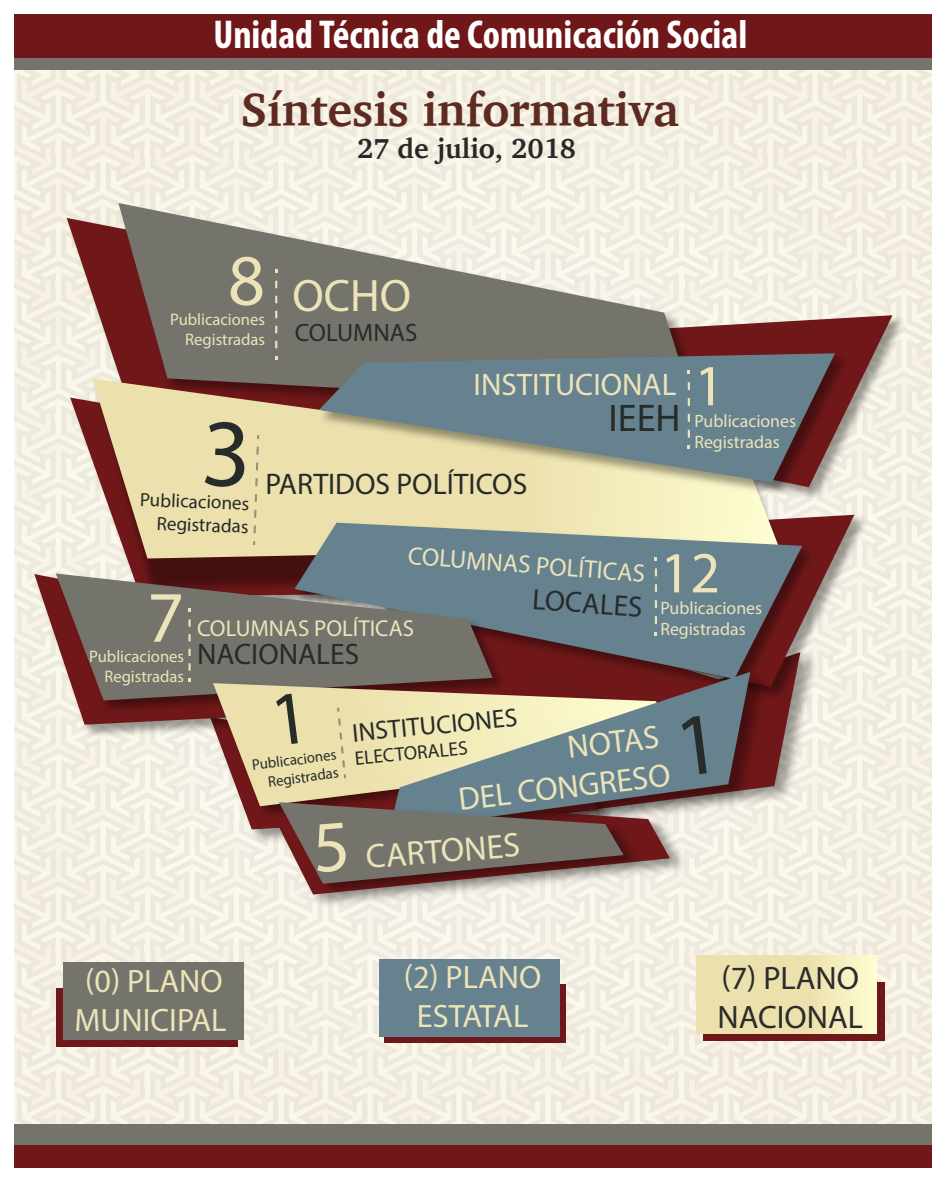
<style>
.page{position:relative;width:946px;height:1182px;background:#fff}
.page>*{position:absolute;margin:0;border:0;box-sizing:border-box;transform-origin:0 0}
.t1{font:72.88px "Chunk Five";color:#ece3b8}
.t2{font:58.6px "Chunk Five";color:#ece3b8}
.t3{font:700 47.68px "Charter";color:#5e2b20}
.t4{font:700 45.72px "Titillium";color:#ece3b8}
.t5{font:700 condensed 40.4px "Myriad Pro";color:#fff}
.t6{font:700 38.68px "Titillium";color:#272b29}
.t7{font:34.16px "Chunk Five";color:#ece3b8}
.t8{font:700 32.52px/39px "Titillium";color:#ece3b8;text-align:center}
.t9{font:700 32.52px/39px "Titillium";color:#2b2b2b}
.t10{font:32.44px/38.6px "Chunk Five";color:#ece3b8;text-align:right}
.t11{font:900 31.28px "Lato";color:#ece3b8}
.t12{font:29.88px "Chunk Five";color:#272b29}
.t13{font:700 29.72px "Lato";color:#272b29}
.t14{font:700 29.32px "Lato";color:#272b29}
.t15{font:700 28.08px "Charter";color:#282828}
.t16{font:700 25.92px "Lato";color:#272b29}
.t17{font:900 25.28px "Lato";color:#ece3b8}
.t18{font:900 23.04px "Lato";color:#ece3b8}
.t19{font:900 19.52px "Lato";color:#272b29}
.t20{font:19.24px "Chunk Five";color:#272b29}
.t21{font:17.92px/21.5px "Chunk Five";color:#ece3b8}
.t22{font:16.72px/20px "Chunk Five";color:#ece3b8}
.t23{font:15.24px/18.2px "Chunk Five";color:#272b29;text-align:right}
.s1{font-size:72.88px}
</style>
<div class="page">
<div style="left:14px;top:14px;width:917px;height:1154px;background:#f2eee2"></div>
<img style="left:697px;top:704px;width:157px;height:201px">
<svg style="left:67px;top:218px;width:675px;height:204px"></svg>
<img style="left:712px;top:311px;width:191px;height:194px">
<svg style="left:712px;top:315px;width:180px;height:172px"></svg>
<img style="left:802px;top:511px;width:69px;height:193px">
<svg style="left:801px;top:515px;width:53px;height:172px"></svg>
<img style="left:115px;top:199px;width:597px;height:175px">
<svg style="left:118px;top:203px;width:576px;height:171px;fill:#74746d"></svg>
<svg style="left:275px;top:281px;width:2px;height:67px"></svg>
<img style="left:80px;top:374px;width:721px;height:195px">
<svg style="left:92px;top:379px;width:686px;height:179px;background:#d9c59b"></svg>
<svg style="left:253px;top:447px;width:6px;height:86px"></svg>
<img style="left:83px;top:725px;width:125px;height:17px">
<svg style="left:34px;top:574px;width:174px;height:151px"></svg>
<img style="left:290px;top:519px;width:529px;height:177px">
<svg style="left:294px;top:523px;width:508px;height:139px;background:#808787"></svg>
<img style="left:52px;top:569px;width:158px;height:149px">
<svg style="left:56px;top:574px;width:154px;height:126px;background:#776862"></svg>
<svg style="left:188px;top:619px;width:2px;height:52px"></svg>
<img style="left:255px;top:895px;width:442px;height:62px">
<img style="left:733px;top:662px;width:69px;height:219px">
<svg style="left:733px;top:672px;width:17px;height:159px"></svg>
<img style="left:273px;top:895px;width:377px;height:40px">
<img style="left:315px;top:349px;width:537px;height:151px">
<svg style="left:319px;top:353px;width:515px;height:129px;background:#848f8b"></svg>
<svg style="left:687px;top:382px;width:2px;height:56px"></svg>
<div style="left:14px;top:49px;width:917px;height:21px;background:#74746d"></div>
<div style="left:14px;top:14px;width:917px;height:44px;background:#701819"></div>
<div style="left:56px;top:988px;width:182px;height:59px;background:#701819"></div>
<div style="left:384px;top:984px;width:181px;height:59px;background:#701819"></div>
<div style="left:63px;top:962px;width:181px;height:78px;background:#74746d"></div>
<div style="left:703px;top:982px;width:181px;height:59px;background:#701819"></div>
<div style="left:379px;top:959px;width:181px;height:77px;background:#66828f"></div>
<div style="left:696px;top:956px;width:180px;height:77px;background:linear-gradient(to right,#e8daa4,#f7f2c3)"></div>
<div style="left:14px;top:1124px;width:917px;height:21px;background:#74746d"></div>
<div style="left:14px;top:1145px;width:917px;height:23px;background:#701819"></div>
<div style="left:204px;top:421px;width:42px;height:67px;background:#ece1ad"></div>
<svg style="left:210px;top:568px;width:523px;height:327px;background:#918c84"></svg>
<h3 class="t5" style="left:213px;top:10px;width:535px">Unidad Técnica de Comunicación Social</h3>
<h3 class="t3" style="left:240px;top:68px;width:440px">Síntesis informativa</h3>
<h3 class="t15" style="left:357px;top:124px;width:220px">27 de julio, 2018</h3>
<h1 class="t1" style="left:228px;top:235px;width:39px">8</h1>
<p class="t22" style="left:185px;top:309px;width:233px;text-indent:-15px">Publicaciones<br>Registradas <sup>COLUMNAS</sup></p>
<h3 class="t4" style="left:292px;top:268px;width:120px">OCHO</h3>
<h3 class="t11" style="left:473px;top:366px;width:204px">INSTITUCIONAL</h3>
<h3 class="t6" style="left:608px;top:394px;width:74px">IEEH</h3>
<p class="t20" style="left:140px;top:488px;width:111px;rotate:2deg">Publicaciones</p>
<p class="t20" style="left:157px;top:511px;width:93px;rotate:2deg">Registradas</p>
<h3 class="t12" style="left:265px;top:466px;width:263px">PARTIDOS POLÍTICOS</h3>
<h2 class="t2" style="left:694px;top:349px;width:31px">1</h2>
<p class="t21" style="left:694px;top:410px;width:103px">Publicaciones<br>Registradas</p>
<h1 class="t1" style="left:147px;top:572px;width:39px">7</h1>
<p class="t22" style="left:89px;top:646px;width:96px;text-align:right">Publicaciones<br>Registradas</p>
<h3 class="t17" style="left:409px;top:541px;width:239px;rotate:4deg">COLUMNAS POLÍTICAS</h3>
<h3 class="t14" style="left:533px;top:581px;width:112px;rotate:4deg">LOCALES</h3>
<h3 class="t18" style="left:197px;top:614px;width:218px">COLUMNAS POLÍTICAS</h3>
<h3 class="t13" style="left:197px;top:636px;width:164px">NACIONALES</h3>
<h2 class="t2" style="left:660px;top:537px;width:61px">12</h2>
<p class="t21" style="left:660px;top:597px;width:103px">Publicaciones</p>
<p class="t21" style="left:660px;top:618px;width:87px">Registradas</p>
<p class="t23" style="left:251px;top:756px;width:86px;rotate:-7deg">Publicaciones<br>Registradas</p>
<h3 class="t16" style="left:351px;top:717px;width:167px;rotate:-5deg">INSTITUCIONES</h3>
<p class="t19" style="left:354px;top:746px;width:115px;rotate:-5deg">ELECTORALES</p>
<h3 class="t10" style="left:451px;top:742px;width:215px;rotate:-7deg">NOTAS<br>DEL CONGRESO</h3>
<h3 class="t7" style="left:312px;top:839px;width:208px;rotate:-4deg"><span class="s1">5</span> CARTONES</h3>
<h3 class="t8" style="left:75px;top:961px;width:153px">(0) PLANO<br>MUNICIPAL</h3>
<h3 class="t8" style="left:403px;top:957px;width:139px">(2) PLANO<br>ESTATAL</h3>
<h3 class="t9" style="left:717px;top:958px;width:147px">(7) PLANO<br>NACIONAL</h3>
</div>
